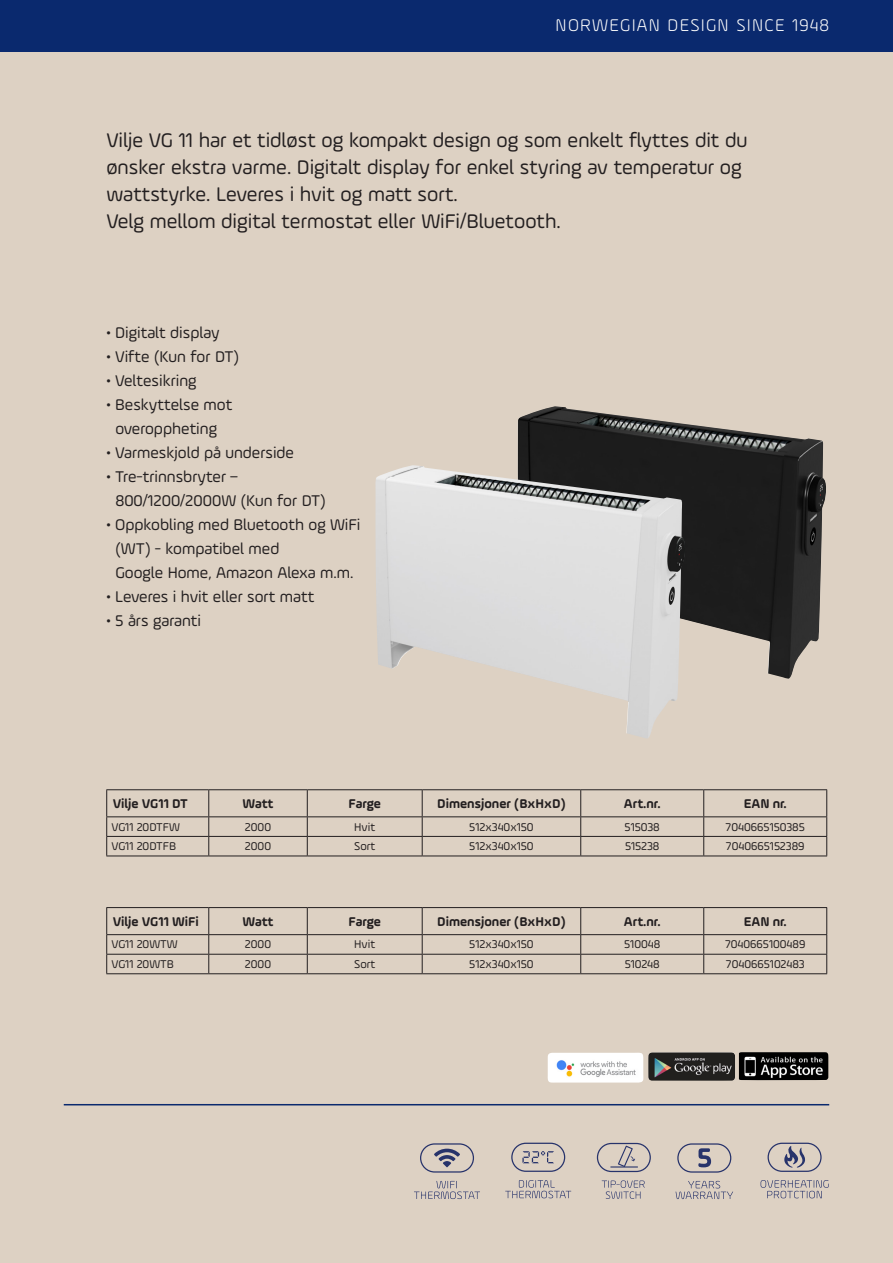
<style>
.page{position:relative;width:893px;height:1263px;background:#ddd1c3}
.page>*{position:absolute;margin:0;border:0;box-sizing:border-box;transform-origin:0 0}
.t1{font:21px "Ample Soft";color:#231f20}
.t2{font:300 18px "Ample Soft";letter-spacing:.07em;color:#fff}
.t3{font:16.5px/24px "Ample Soft";color:#231f20}
.t4{font:700 13.5px "Ample Soft";color:#231f20}
.t5{font:12px "Ample Soft";color:#231f20}
</style>
<div class="page">
<div style="left:0;top:0;width:893px;height:51px;background:#0a296e"></div>
<img style="left:518px;top:406px;width:308px;height:273px">
<img style="left:375px;top:465px;width:310px;height:273px">
<hr style="left:64px;top:1104px;width:765px;height:1px;background:#0a296e">
<svg style="left:676px;top:1181px;width:57px;height:18px"></svg>
<svg style="left:677px;top:1143px;width:54px;height:29px"></svg>
<svg style="left:760px;top:1180px;width:69px;height:18px"></svg>
<svg style="left:768px;top:1143px;width:54px;height:29px"></svg>
<svg style="left:505px;top:1180px;width:66px;height:18px"></svg>
<svg style="left:511px;top:1143px;width:54px;height:29px"></svg>
<img style="left:648px;top:1052px;width:87px;height:29px">
<img style="left:739px;top:1052px;width:89px;height:28px">
<img style="left:547px;top:1053px;width:96px;height:30px">
<svg style="left:597px;top:1143px;width:54px;height:29px"></svg>
<svg style="left:602px;top:1180px;width:43px;height:19px"></svg>
<svg style="left:414px;top:1181px;width:66px;height:18px"></svg>
<svg style="left:420px;top:1143px;width:54px;height:29px"></svg>
<hr style="left:106px;top:836px;width:103px;height:1px;background:#231f20">
<hr style="left:209px;top:836px;width:98px;height:1px;background:#231f20">
<hr style="left:307px;top:836px;width:115px;height:1px;background:#231f20">
<hr style="left:422px;top:836px;width:159px;height:1px;background:#231f20">
<hr style="left:581px;top:836px;width:123px;height:1px;background:#231f20">
<hr style="left:704px;top:836px;width:123px;height:1px;background:#231f20">
<hr style="left:106px;top:855px;width:103px;height:1px;background:#231f20">
<hr style="left:209px;top:855px;width:98px;height:1px;background:#231f20">
<hr style="left:307px;top:855px;width:115px;height:1px;background:#231f20">
<hr style="left:422px;top:855px;width:159px;height:1px;background:#231f20">
<hr style="left:581px;top:855px;width:123px;height:1px;background:#231f20">
<hr style="left:704px;top:855px;width:123px;height:1px;background:#231f20">
<hr style="left:106px;top:789px;width:103px;height:1px;background:#231f20">
<svg style="left:106px;top:790px;width:1px;height:65px"></svg>
<hr style="left:209px;top:789px;width:98px;height:1px;background:#231f20">
<svg style="left:208px;top:790px;width:1px;height:65px"></svg>
<hr style="left:307px;top:789px;width:115px;height:1px;background:#231f20">
<svg style="left:307px;top:790px;width:1px;height:65px"></svg>
<hr style="left:422px;top:789px;width:159px;height:1px;background:#231f20">
<svg style="left:422px;top:790px;width:1px;height:65px"></svg>
<hr style="left:581px;top:789px;width:123px;height:1px;background:#231f20">
<svg style="left:580px;top:790px;width:1px;height:65px"></svg>
<hr style="left:704px;top:789px;width:123px;height:1px;background:#231f20">
<svg style="left:703px;top:790px;width:1px;height:65px"></svg>
<svg style="left:826px;top:790px;width:1px;height:65px"></svg>
<hr style="left:106px;top:816px;width:103px;height:1px;background:#231f20">
<hr style="left:209px;top:816px;width:98px;height:1px;background:#231f20">
<hr style="left:307px;top:816px;width:115px;height:1px;background:#231f20">
<hr style="left:422px;top:816px;width:159px;height:1px;background:#231f20">
<hr style="left:581px;top:816px;width:123px;height:1px;background:#231f20">
<hr style="left:704px;top:816px;width:123px;height:1px;background:#231f20">
<hr style="left:106px;top:954px;width:103px;height:1px;background:#231f20">
<hr style="left:209px;top:954px;width:98px;height:1px;background:#231f20">
<hr style="left:307px;top:954px;width:115px;height:1px;background:#231f20">
<hr style="left:422px;top:954px;width:159px;height:1px;background:#231f20">
<hr style="left:581px;top:954px;width:123px;height:1px;background:#231f20">
<hr style="left:704px;top:954px;width:123px;height:1px;background:#231f20">
<hr style="left:106px;top:973px;width:103px;height:1px;background:#231f20">
<hr style="left:209px;top:973px;width:98px;height:1px;background:#231f20">
<hr style="left:307px;top:973px;width:115px;height:1px;background:#231f20">
<hr style="left:422px;top:973px;width:159px;height:1px;background:#231f20">
<hr style="left:581px;top:973px;width:123px;height:1px;background:#231f20">
<hr style="left:704px;top:973px;width:123px;height:1px;background:#231f20">
<hr style="left:106px;top:907px;width:103px;height:1px;background:#231f20">
<svg style="left:106px;top:908px;width:1px;height:65px"></svg>
<hr style="left:209px;top:907px;width:98px;height:1px;background:#231f20">
<svg style="left:208px;top:908px;width:1px;height:65px"></svg>
<hr style="left:307px;top:907px;width:115px;height:1px;background:#231f20">
<svg style="left:307px;top:908px;width:1px;height:65px"></svg>
<hr style="left:422px;top:907px;width:159px;height:1px;background:#231f20">
<svg style="left:422px;top:908px;width:1px;height:65px"></svg>
<hr style="left:581px;top:907px;width:123px;height:1px;background:#231f20">
<svg style="left:580px;top:908px;width:1px;height:65px"></svg>
<hr style="left:704px;top:907px;width:123px;height:1px;background:#231f20">
<svg style="left:703px;top:908px;width:1px;height:65px"></svg>
<svg style="left:826px;top:908px;width:1px;height:65px"></svg>
<hr style="left:106px;top:934px;width:103px;height:1px;background:#231f20">
<hr style="left:209px;top:934px;width:98px;height:1px;background:#231f20">
<hr style="left:307px;top:934px;width:115px;height:1px;background:#231f20">
<hr style="left:422px;top:934px;width:159px;height:1px;background:#231f20">
<hr style="left:581px;top:934px;width:123px;height:1px;background:#231f20">
<hr style="left:704px;top:934px;width:123px;height:1px;background:#231f20">
<p class="t2" style="left:556px;top:15px;width:275px">NORWEGIAN DESIGN SINCE 1948</p>
<p class="t1" style="left:106px;top:128px;width:642px">Vilje VG 11 har et tidløst og kompakt design og som enkelt flyttes dit du</p>
<p class="t1" style="left:106px;top:155px;width:637px">ønsker ekstra varme. Digitalt display for enkel styring av temperatur og</p>
<p class="t1" style="left:106px;top:182px;width:353px">wattstyrke. Leveres i hvit og matt sort.</p>
<p class="t1" style="left:106px;top:209px;width:456px">Velg mellom digital termostat eller WiFi/Bluetooth.</p>
<p class="t3" style="left:106px;top:320px;width:115px">• Digitalt display</p>
<p class="t3" style="left:106px;top:344px;width:134px">• Vifte (Kun for DT)</p>
<p class="t3" style="left:106px;top:368px;width:92px">• Veltesikring</p>
<p class="t3" style="left:106px;top:392px;width:128px">• Beskyttelse mot</p>
<p class="t3" style="left:115px;top:416px;width:103px">overoppheting</p>
<p class="t3" style="left:106px;top:440px;width:189px">• Varmeskjold på underside</p>
<p class="t3" style="left:106px;top:464px;width:133px">• Tre-trinnsbryter –</p>
<p class="t3" style="left:115px;top:488px;width:212px">800/1200/2000W (Kun for DT)</p>
<p class="t3" style="left:115px;top:512px;width:247px;text-indent:-9px">• Oppkobling med Bluetooth og WiFi (WT) - kompatibel med</p>
<p class="t3" style="left:115px;top:560px;width:240px">Google Home, Amazon Alexa m.m.</p>
<p class="t3" style="left:106px;top:584px;width:209px">• Leveres i hvit eller sort matt</p>
<p class="t3" style="left:106px;top:608px;width:96px">• 5 års garanti</p>
<p class="t4" style="left:113px;top:796px;width:77px">Vilje VG11 DT</p>
<p class="t4" style="left:243px;top:796px;width:32px">Watt</p>
<p class="t4" style="left:349px;top:796px;width:34px">Farge</p>
<p class="t4" style="left:437px;top:796px;width:130px">Dimensjoner (BxHxD)</p>
<p class="t4" style="left:624px;top:796px;width:38px">Art.nr.</p>
<p class="t4" style="left:744px;top:796px;width:45px">EAN nr.</p>
<p class="t5" style="left:111px;top:819px;width:70px">VG11 20DTFW</p>
<p class="t5" style="left:245px;top:819px;width:28px">2000</p>
<p class="t5" style="left:354px;top:819px;width:23px">Hvit</p>
<p class="t5" style="left:469px;top:819px;width:66px">512x340x150</p>
<p class="t5" style="left:625px;top:819px;width:37px">515038</p>
<p class="t5" style="left:726px;top:819px;width:81px">7040665150385</p>
<p class="t5" style="left:111px;top:839px;width:66px">VG11 20DTFB</p>
<p class="t5" style="left:245px;top:839px;width:28px">2000</p>
<p class="t5" style="left:354px;top:839px;width:23px">Sort</p>
<p class="t5" style="left:469px;top:839px;width:66px">512x340x150</p>
<p class="t5" style="left:625px;top:839px;width:36px">515238</p>
<p class="t5" style="left:726px;top:839px;width:80px">7040665152389</p>
<p class="t4" style="left:113px;top:913px;width:88px">Vilje VG11 WiFi</p>
<p class="t4" style="left:243px;top:913px;width:32px">Watt</p>
<p class="t4" style="left:349px;top:913px;width:34px">Farge</p>
<p class="t4" style="left:437px;top:913px;width:130px">Dimensjoner (BxHxD)</p>
<p class="t4" style="left:624px;top:913px;width:38px">Art.nr.</p>
<p class="t4" style="left:744px;top:913px;width:45px">EAN nr.</p>
<p class="t5" style="left:111px;top:937px;width:68px">VG11 20WTW</p>
<p class="t5" style="left:245px;top:937px;width:28px">2000</p>
<p class="t5" style="left:354px;top:937px;width:23px">Hvit</p>
<p class="t5" style="left:469px;top:937px;width:66px">512x340x150</p>
<p class="t5" style="left:624px;top:937px;width:38px">510048</p>
<p class="t5" style="left:725px;top:937px;width:82px">7040665100489</p>
<p class="t5" style="left:111px;top:957px;width:64px">VG11 20WTB</p>
<p class="t5" style="left:245px;top:957px;width:28px">2000</p>
<p class="t5" style="left:354px;top:957px;width:23px">Sort</p>
<p class="t5" style="left:469px;top:957px;width:66px">512x340x150</p>
<p class="t5" style="left:625px;top:957px;width:37px">510248</p>
<p class="t5" style="left:726px;top:957px;width:80px">7040665102483</p>
</div>
